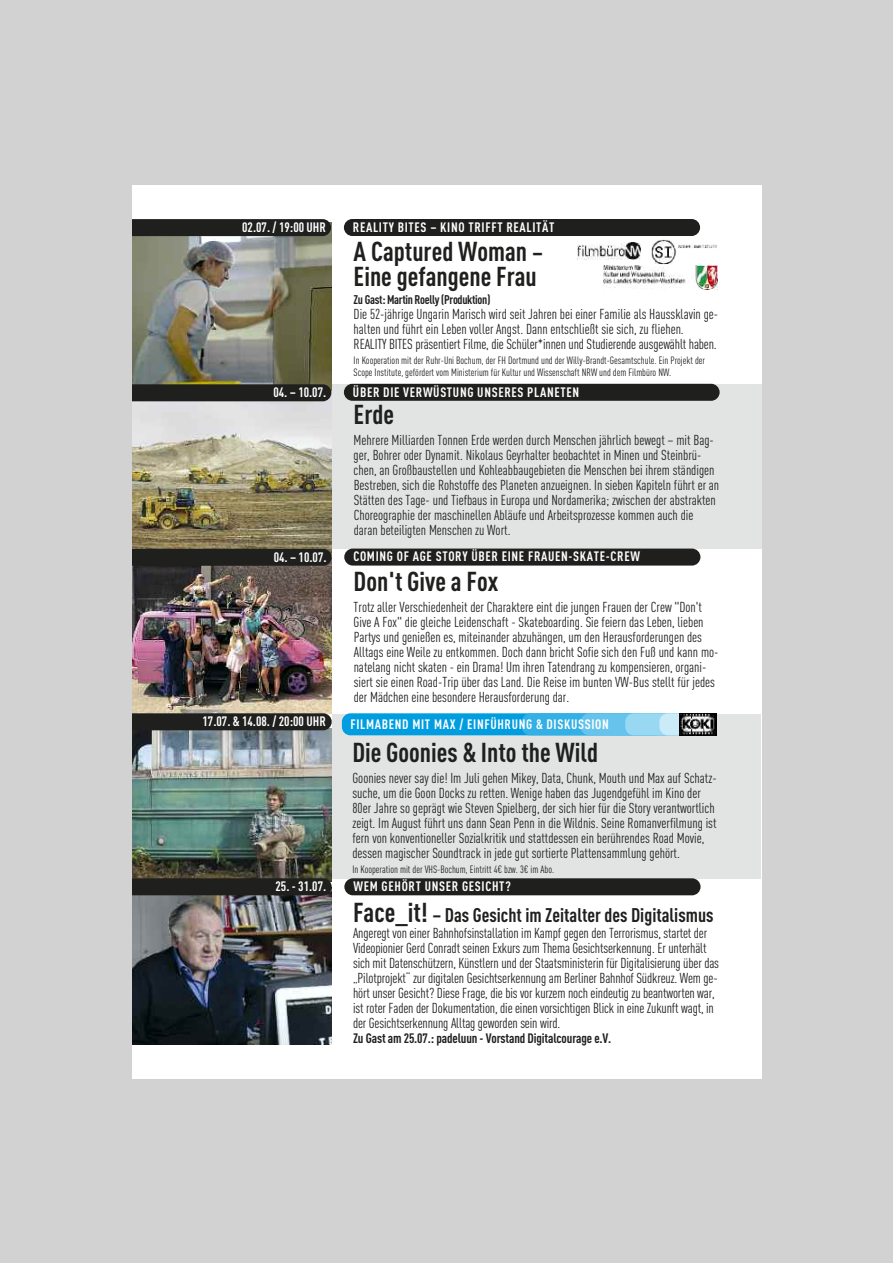
<style>
.page{position:relative;width:893px;height:1263px;background:#d2d2d2}
.page>*{position:absolute;margin:0;border:0;box-sizing:border-box;transform-origin:0 0}
.t1{font:700 27px/25.5px "DIN Cond";color:#1f1f1e}
.t2{font:700 19.5px "DIN Cond";color:#1f1f1e}
.t3{font:14.25px/15px "DIN Cond";color:#1f1f1e}
.t4{font:700 13.5px "DIN Cond";letter-spacing:.05em;color:#fff}
.t5{font:700 13.5px "DIN Cond";letter-spacing:-.01em;color:#1f1f1e}
.t6{font:700 13.5px "DIN Cond";color:#fff}
.t7{font:700 12.45px "DIN Cond";letter-spacing:-.025em;color:#1f1f1e}
.t8{font:10.5px/12px "DIN Cond";color:#1f1f1e}
.s1{font-size:24px}
.s2{font-size:27px}
</style>
<div class="page">
<div style="left:132px;top:185px;width:629px;height:893px;background:#fff"></div>
<div style="left:326px;top:714px;width:435px;height:164px;background:#e2e3e3"></div>
<div style="left:288px;top:384px;width:473px;height:164px;background:#e2e3e3"></div>
<img style="left:132px;top:729px;width:200px;height:153px">
<img style="left:132px;top:222px;width:199px;height:168px">
<div style="left:105px;top:219px;width:226px;height:17px;background:#1f1f1e;border-radius:9px"></div>
<img style="left:132px;top:395px;width:199px;height:158px">
<div style="left:106px;top:384px;width:225px;height:17px;background:#1f1f1e;border-radius:9px"></div>
<img style="left:132px;top:560px;width:200px;height:154px">
<div style="left:106px;top:549px;width:226px;height:17px;background:#1f1f1e;border-radius:9px"></div>
<div style="left:109px;top:713px;width:223px;height:17px;background:#1f1f1e;border-radius:9px"></div>
<img style="left:132px;top:889px;width:200px;height:155px">
<div style="left:108px;top:878px;width:224px;height:17px;background:#1f1f1e;border-radius:9px"></div>
<div style="left:344px;top:219px;width:356px;height:17px;background:#1f1f1e;border-radius:9px"></div>
<div style="left:344px;top:384px;width:376px;height:17px;background:#1f1f1e;border-radius:9px"></div>
<div style="left:344px;top:548px;width:356px;height:18px;background:#1f1f1e;border-radius:9px"></div>
<div style="left:344px;top:878px;width:357px;height:17px;background:#1f1f1e;border-radius:9px"></div>
<img style="left:577px;top:242px;width:63px;height:17px">
<img style="left:651px;top:239px;width:66px;height:25px">
<img style="left:603px;top:266px;width:115px;height:23px">
<div style="left:342px;top:713px;width:355px;height:22px;background:#009de0;border-radius:9px"></div>
<div style="left:522px;top:713px;width:141px;height:22px;background:#33b0e6;border-radius:9px"></div>
<div style="left:581px;top:713px;width:93px;height:22px;background:#66c4ec;border-radius:9px"></div>
<div style="left:625px;top:713px;width:63px;height:22px;background:#99d8f3;border-radius:9px"></div>
<div style="left:659px;top:713px;width:45px;height:22px;background:#ccebf9;border-radius:9px"></div>
<img style="left:679px;top:713px;width:38px;height:22px">
<div style="left:65px;top:171px;width:67px;height:893px;background:#d2d2d2"></div>
<p class="t6" style="left:242px;top:222px;width:85px">02.07. / 19:00 UHR</p>
<p class="t4" style="left:353px;top:222px;width:203px">REALITY BITES – KINO TRIFFT REALITÄT</p>
<p class="t4" style="left:273px;top:387px;width:54px">04. – 10.07.</p>
<p class="t4" style="left:274px;top:552px;width:54px">04. – 10.07.</p>
<h1 class="t1" style="left:354px;top:241px;width:191px">A Captured Woman <span class="s1">–<br></span>Eine gefangene Frau</h1>
<p class="t7" style="left:354px;top:295px;width:138px">Zu Gast:Martin Roelly(Produktion)</p>
<p class="t3" style="left:354px;top:308px;width:366px">Die 52-jährige Ungarin Marisch wird seit Jahren bei einer Familie als Haussklavin ge&shy;halten und führt ein Leben voller Angst. Dann entschließt sie sich, zu fliehen.<br>REALITY BITES präsentiert Filme, die Schüler*innen und Studierende ausgewählt haben.</p>
<p class="t8" style="left:354px;top:356px;width:353px">In Kooperation mit der Ruhr-Uni Bochum, der FH Dortmund und der Willy-Brandt-Gesamtschule. Ein Projekt der<br>Scope Institute, gefördert vom Ministerium für Kultur und Wissenschaft NRW und dem Filmbüro NW.</p>
<h1 class="t1" style="left:354px;top:404px;width:42px">Erde</h1>
<p class="t3" style="left:354px;top:434px;width:367px">Mehrere Milliarden Tonnen Erde werden durch Menschen jährlich bewegt – mit Bag&shy;ger, Bohrer oder Dynamit. Nikolaus Geyrhalter beobachtet in Minen und Steinbrü&shy;chen, an Großbaustellen und Kohleabbaugebieten die Menschen bei ihrem ständigen Bestreben, sich die Rohstoffe des Planeten anzueignen. In sieben Kapiteln führt er an Stätten des Tage- und Tiefbaus in Europa und Nordamerika; zwischen der abstrakten Choreographie der maschinellen Abläufe und Arbeitsprozesse kommen auch die daran beteiligten Menschen zu Wort.</p>
<h1 class="t1" style="left:354px;top:571px;width:146px">Don't Give a Fox</h1>
<p class="t3" style="left:354px;top:601px;width:366px">Trotz aller Verschiedenheit der Charaktere eint die jungen Frauen der Crew "Don't Give A Fox" die gleiche Leidenschaft - Skateboarding. Sie feiern das Leben, lieben Partys und genießen es, miteinander abzuhängen, um den Herausforderungen des Alltags eine Weile zu entkommen. Doch dann bricht Sofie sich den Fuß und kann mo&shy;natelang nicht skaten - ein Drama! Um ihren Tatendrang zu kompensieren, organi&shy;siert sie einen Road-Trip über das Land. Die Reise im bunten VW-Bus stellt für jedes der Mädchen eine besondere Herausforderung dar.</p>
<p class="t4" style="left:353px;top:387px;width:228px">ÜBER DIE VERWÜSTUNG UNSERES PLANETEN</p>
<p class="t4" style="left:353px;top:552px;width:288px">COMING OF AGE STORY ÜBER EINE FRAUEN-SKATE-CREW</p>
<p class="t6" style="left:203px;top:716px;width:125px">17.07. &amp; 14.08. / 20:00 UHR</p>
<p class="t4" style="left:275px;top:881px;width:52px">25. - 31.07.</p>
<p class="t4" style="left:350px;top:719px;width:260px">FILMABEND MIT MAX / EINFÜHRUNG &amp; DISKUSSION</p>
<h1 class="t1" style="left:352px;top:742px;width:247px">Die Goonies &amp; Into the Wild</h1>
<p class="t3" style="left:352px;top:771px;width:366px">Goonies never say die! Im Juli gehen Mikey, Data, Chunk, Mouth und Max auf Schatz&shy;suche, um die Goon Docks zu retten. Wenige haben das Jugendgefühl im Kino der 80er Jahre so geprägt wie Steven Spielberg, der sich hier für die Story verantwortlich zeigt. Im August führt uns dann Sean Penn in die Wildnis. Seine Romanverfilmung ist fern von konventioneller Sozialkritik und stattdessen ein berührendes Road Movie, dessen magischer Soundtrack in jede gut sortierte Plattensammlung gehört.</p>
<p class="t8" style="left:352px;top:864px;width:203px">In Kooperation mit der VHS-Bochum, Eintritt 4€ bzw. 3€ im Abo.</p>
<h2 class="t2" style="left:353px;top:908px;width:362px"><span class="s2">Face_it!</span> – Das Gesicht im Zeitalter des Digitalismus</h2>
<p class="t3" style="left:353px;top:927px;width:367px">Angeregt von einer Bahnhofsinstallation im Kampf gegen den Terrorismus, startet der Videopionier Gerd Conradt seinen Exkurs zum Thema Gesichtserkennung. Er unterhält sich mit Datenschützern, Künstlern und der Staatsministerin für Digitalisierung über das „Pilotprojekt“ zur digitalen Gesichtserkennung am Berliner Bahnhof Südkreuz. Wem ge&shy;hört unser Gesicht? Diese Frage, die bis vor kurzem noch eindeutig zu beantworten war, ist roter Faden der Dokumentation, die einen vorsichtigen Blick in eine Zukunft wagt, in der Gesichtserkennung Alltag geworden sein wird.</p>
<p class="t5" style="left:353px;top:1034px;width:260px">Zu Gast am 25.07.: padeluun - Vorstand Digitalcourage e.V.</p>
<p class="t4" style="left:353px;top:881px;width:159px">WEM GEHÖRT UNSER GESICHT?</p>
</div>
